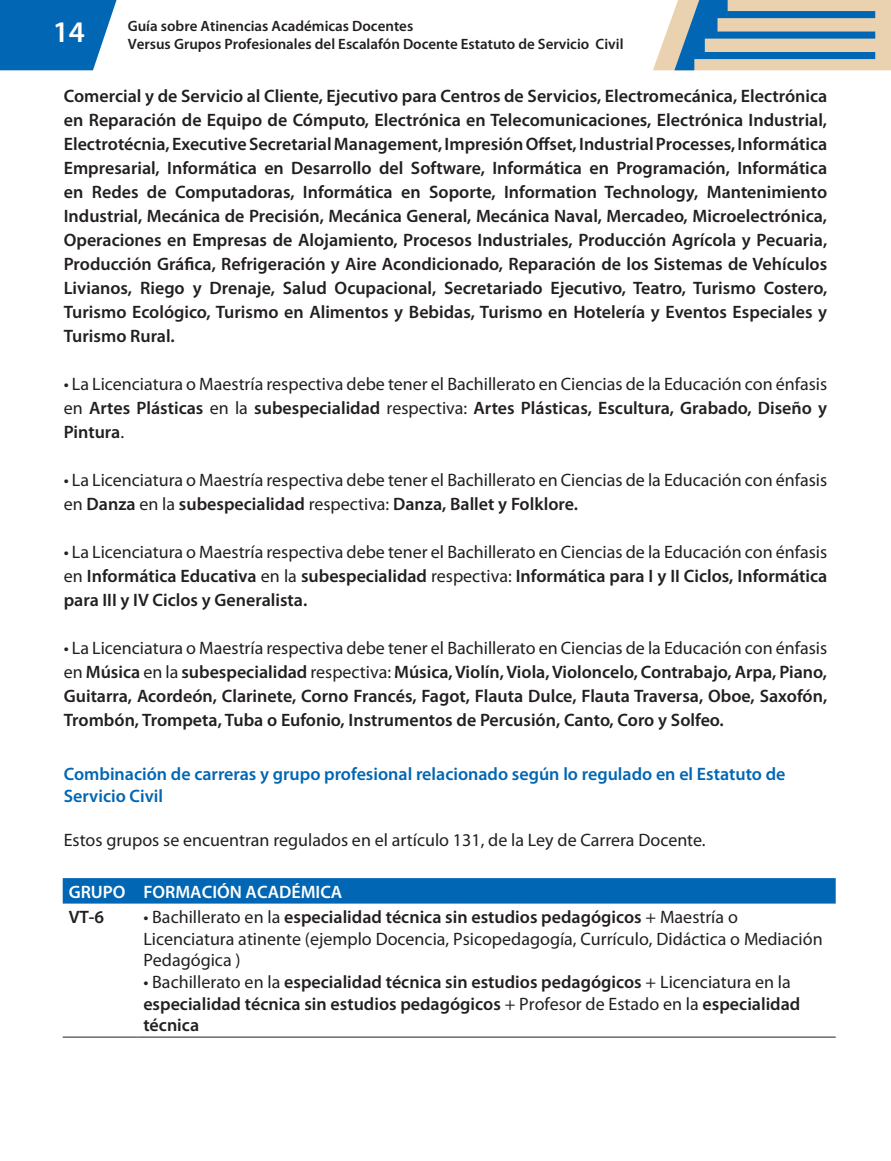
<style>
.page{position:relative;width:891px;height:1161px;background:#fff}
.page>*{position:absolute;margin:0;border:0;box-sizing:border-box;transform-origin:0 0}
.t1{font:600 30px "Myriad Pro";color:#fff}
.t2{font:600 18px/24px "Myriad Pro";color:#231f20;text-align:justify}
.t3{font:18px/24px "Myriad Pro";color:#231f20;text-align:justify}
.t4{font:600 18px/21.6px "Myriad Pro";color:#0166b3}
.t5{font:600 18px "Myriad Pro";color:#fff}
.t6{font:600 15px "Myriad Pro";color:#231f20}
.s1{font-weight:600}
.s2{font-weight:400}
</style>
<div class="page">
<svg style="left:0;top:0;width:117px;height:70px;background:#1b75ba"></svg>
<svg style="left:653px;top:0;width:238px;height:70px;background:#a2b2b5"></svg>
<svg style="left:63px;top:878px;width:773px;height:26px;background:#0568b4"></svg>
<hr style="left:63px;top:1037px;width:74px;height:1px;background:#231f20">
<hr style="left:137px;top:1037px;width:699px;height:1px;background:#231f20">
<p class="t6" style="left:128px;top:16px;width:287px">Guía sobre Atinencias Académicas Docentes</p>
<h1 class="t1" style="left:53px;top:13px;width:34px">14</h1>
<p class="t6" style="left:128px;top:34px;width:497px">Versus Grupos Profesionales del Escalafón Docente Estatuto de Servicio Civil</p>
<p class="t2" style="left:64px;top:84px;width:765px">Comercial y de Servicio al Cliente, Ejecutivo para Centros de Servicios, Electromecánica, Electrónica en Reparación de Equipo de Cómputo, Electrónica en Telecomunicaciones, Electrónica Industrial, Electrotécnia, Executive Secretarial Management, Impresión Offset, Industrial Processes, Informática Empresarial, Informática en Desarrollo del Software, Informática en Programación, Informática en Redes de Computadoras, Informática en Soporte, Information Technology, Mantenimiento Industrial, Mecánica de Precisión, Mecánica General, Mecánica Naval, Mercadeo, Microelectrónica, Operaciones en Empresas de Alojamiento, Procesos Industriales, Producción Agrícola y Pecuaria, Producción Gráfica, Refrigeración y Aire Acondicionado, Reparación de los Sistemas de Vehículos Livianos, Riego y Drenaje, Salud Ocupacional, Secretariado Ejecutivo, Teatro, Turismo Costero, Turismo Ecológico, Turismo en Alimentos y Bebidas, Turismo en Hotelería y Eventos Especiales y Turismo Rural.</p>
<p class="t3" style="left:64px;top:372px;width:765px">• La Licenciatura o Maestría respectiva debe tener el Bachillerato en Ciencias de la Educación con énfasis en <span class="s1">Artes Plásticas</span> en la <span class="s1">subespecialidad</span> respectiva: <span class="s1">Artes Plásticas, Escultura, Grabado, Diseño y Pintura</span>.</p>
<p class="t3" style="left:64px;top:468px;width:765px">• La Licenciatura o Maestría respectiva debe tener el Bachillerato en Ciencias de la Educación con énfasis en <span class="s1">Danza</span> en la <span class="s1">subespecialidad</span> respectiva: <span class="s1">Danza, Ballet y Folklore.</span></p>
<p class="t3" style="left:64px;top:540px;width:765px">• La Licenciatura o Maestría respectiva debe tener el Bachillerato en Ciencias de la Educación con énfasis en <span class="s1">Informática Educativa</span> en la <span class="s1">subespecialidad</span> respectiva: <span class="s1">Informática para I y II Ciclos, Informática para III y IV Ciclos y Generalista.</span></p>
<p class="t2" style="left:64px;top:635px;width:765px"><span class="s2">• La Licenciatura o Maestría respectiva debe tener el Bachillerato en Ciencias de la Educación con énfasis en</span> Música <span class="s2">en la</span> subespecialidad <span class="s2">respectiva:</span> Música, Violín, Viola, Violoncelo, Contrabajo, Arpa, Piano, Guitarra, Acordeón, Clarinete, Corno Francés, Fagot, Flauta Dulce, Flauta Traversa, Oboe, Saxofón, Trombón, Trompeta, Tuba o Eufonio, Instrumentos de Percusión, Canto, Coro y Solfeo.</p>
<p class="t4" style="left:64px;top:763px;width:723px">Combinación de carreras y grupo profesional relacionado según lo regulado en el Estatuto de<br>Servicio Civil</p>
<p class="t3" style="left:64px;top:828px;width:643px">Estos grupos se encuentran regulados en el artículo 131, de la Ley de Carrera Docente.</p>
<p class="t5" style="left:69px;top:880px;width:275px">GRUPO FORMACIÓN ACADÉMICA</p>
<p class="t2" style="left:69px;top:905px;width:37px">VT-6</p>
<p class="t3" style="left:143px;top:906px;width:681px;line-height:21.6px;text-align:left">• Bachillerato en la <span class="s1">especialidad técnica sin estudios pedagógicos</span> + Maestría o<br>Licenciatura atinente (ejemplo Docencia, Psicopedagogía, Currículo, Didáctica o Mediación<br>Pedagógica )</p>
<p class="t2" style="left:143px;top:971px;width:659px;line-height:21.6px;text-align:left"><span class="s2">• Bachillerato en la</span> especialidad técnica sin estudios pedagógicos <span class="s2">+ Licenciatura en la </span>especialidad técnica sin estudios pedagógicos <span class="s2">+ Profesor de Estado en la</span> especialidad técnica</p>
</div>
